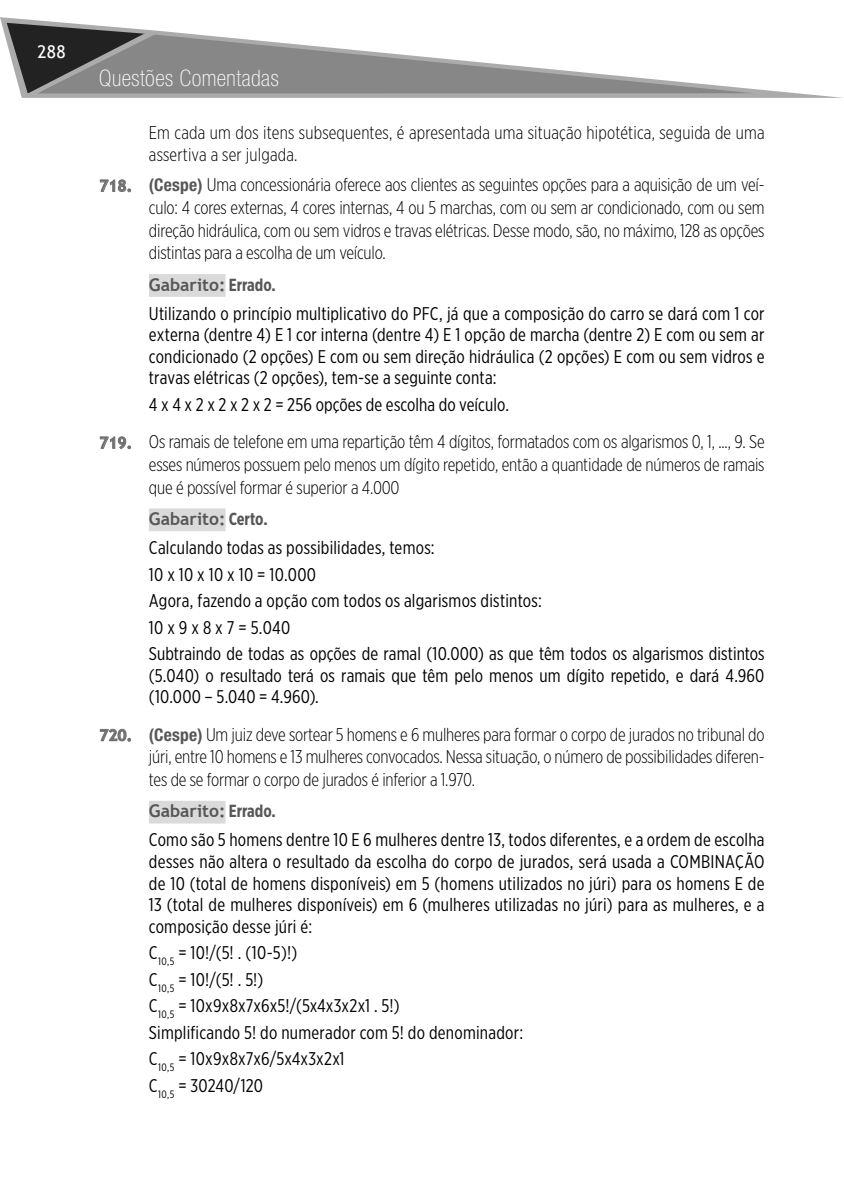
<style>
.page{position:relative;width:844px;height:1191px;background:#fff}
.page>*{position:absolute;margin:0;border:0;box-sizing:border-box;transform-origin:0 0}
.t1{font:100 condensed 22.75px "Helvetica Neue LT Std";letter-spacing:.02em;color:#fff}
.t2{font:18.38px/21.5px "Gotham X Narrow";letter-spacing:.01em;color:#000}
.t3{font:300 18.38px/22.6px "Gotham X Narrow";letter-spacing:-.01em;color:#000;text-align:justify}
.t4{font:300 18.38px/22.6px "Gotham X Narrow";letter-spacing:.01em;color:#000}
.t5{font:700 17.5px "Trebuchet MS";color:#575757}
.t6{font:17.5px "Trebuchet MS";color:#fff}
.s1{font-family:"Trebuchet MS";font-weight:700;font-size:15.75px;color:#6f6f6f}
.s2{font-family:"Helvetica Neue LT Std";font-weight:700;font-stretch:condensed;font-size:17.5px;color:#575757}
.s3{font-family:"Gotham X Narrow"}
.s4{font-weight:400}
</style>
<div class="page">
<svg style="left:0;top:17px;width:843px;height:81px"></svg>
<svg style="left:4px;top:20px;width:153px;height:77px;background:#717171"></svg>
<div style="left:149px;top:274px;width:76px;height:23px;background:#dadada"></div>
<div style="left:149px;top:508px;width:76px;height:23px;background:#dadada"></div>
<div style="left:149px;top:800px;width:76px;height:23px;background:#dadada"></div>
<svg style="left:99px;top:179px;width:32px;height:14px"></svg>
<svg style="left:99px;top:436px;width:32px;height:13px"></svg>
<svg style="left:99px;top:728px;width:32px;height:14px"></svg>
<p class="t6" style="left:37px;top:40px;width:30px">288</p>
<p class="t1" style="left:99px;top:65px;width:181px">Questões Comentadas</p>
<p class="t4" style="left:149px;top:121px;width:617px">Em cada um dos itens subsequentes, é apresentada uma situação hipotética, seguida de uma assertiva a ser julgada.</p>
<p class="t3" style="left:149px;top:173px;width:617px;text-indent:-50px"><span class="s1">718.</span> <span class="s2">(Cespe)</span> Uma concessionária oferece aos clientes as seguintes opções para a aquisição de um veí&shy;culo: 4 cores externas, 4 cores internas, 4 ou 5 marchas, com ou sem ar condicionado, com ou sem direção hidráulica, com ou sem vidros e travas elétricas. Desse modo, são, no máximo, 128 as opções distintas para a escolha de um veículo.</p>
<p class="t5" style="left:149px;top:273px;width:128px">Gabarito: <span class="s3">Errado.</span></p>
<p class="t2" style="left:149px;top:302px;width:617px;text-align:justify">Utilizando o princípio multiplicativo do PFC, já que a composição do carro se dará com 1 cor externa (dentre 4) E 1 cor interna (dentre 4) E 1 opção de marcha (dentre 2) E com ou sem ar condicionado (2 opções) E com ou sem direção hidráulica (2 opções) E com ou sem vidros e travas elétricas (2 opções), tem-se a seguinte conta:</p>
<p class="t3" style="left:99px;top:385px;width:666px;line-height:37.4px;text-indent:50px"><span class="s4">4 x 4 x 2 x 2 x 2 x 2 = 256 opções de escolha do veículo.<br></span><span class="s1">719.</span> Os ramais de telefone em uma repartição têm 4 dígitos, formatados com os algarismos 0, 1, ..., 9. Se</p>
<p class="t3" style="left:149px;top:453px;width:617px">esses números possuem pelo menos um dígito repetido, então a quantidade de números de ramais que é possível formar é superior a 4.000</p>
<p class="t5" style="left:149px;top:508px;width:120px">Gabarito: <span class="s3">Certo.</span></p>
<p class="t2" style="left:149px;top:534px;width:617px;line-height:26.6px">Calculando todas as possibilidades, temos:<br>10 x 10 x 10 x 10 = 10.000<br>Agora, fazendo a opção com todos os algarismos distintos:<br>10 x 9 x 8 x 7 = 5.040<br>Subtraindo de todas as opções de ramal (10.000) as que têm todos os algarismos distintos</p>
<p class="t2" style="left:149px;top:664px;width:617px">(5.040) o resultado terá os ramais que têm pelo menos um dígito repetido, e dará 4.960 (10.000 – 5.040 = 4.960).</p>
<p class="t3" style="left:149px;top:722px;width:617px;text-indent:-50px"><span class="s1">720.</span> <span class="s2">(Cespe)</span> Um juiz deve sortear 5 homens e 6 mulheres para formar o corpo de jurados no tribunal do júri, entre 10 homens e 13 mulheres convocados. Nessa situação, o número de possibilidades diferen&shy;tes de se formar o corpo de jurados é inferior a 1.970.</p>
<p class="t5" style="left:149px;top:800px;width:128px">Gabarito: <span class="s3">Errado.</span></p>
<p class="t2" style="left:149px;top:829px;width:617px;text-align:justify">Como são 5 homens dentre 10 E 6 mulheres dentre 13, todos diferentes, e a ordem de escolha desses não altera o resultado da escolha do corpo de jurados, será usada a COMBINAÇÃO de 10 (total de homens disponíveis) em 5 (homens utilizados no júri) para os homens E de 13 (total de mulheres disponíveis) em 6 (mulheres utilizadas no júri) para as mulheres, e a composição desse júri é:</p>
<p class="t2" style="left:149px;top:939px;width:376px;line-height:26.4px">C<sub>10,5</sub> = 10!/(5! . (10-5)!)<br>C<sub>10,5</sub> = 10!/(5! . 5!)<br>C<sub>10,5</sub> = 10x9x8x7x6x5!/(5x4x3x2x1 . 5!)<br>Simplificando 5! do numerador com 5! do denominador:<br>C<sub>10,5</sub> = 10x9x8x7x6/5x4x3x2x1<br>C<sub>10,5</sub> = 30240/120</p>
</div>
